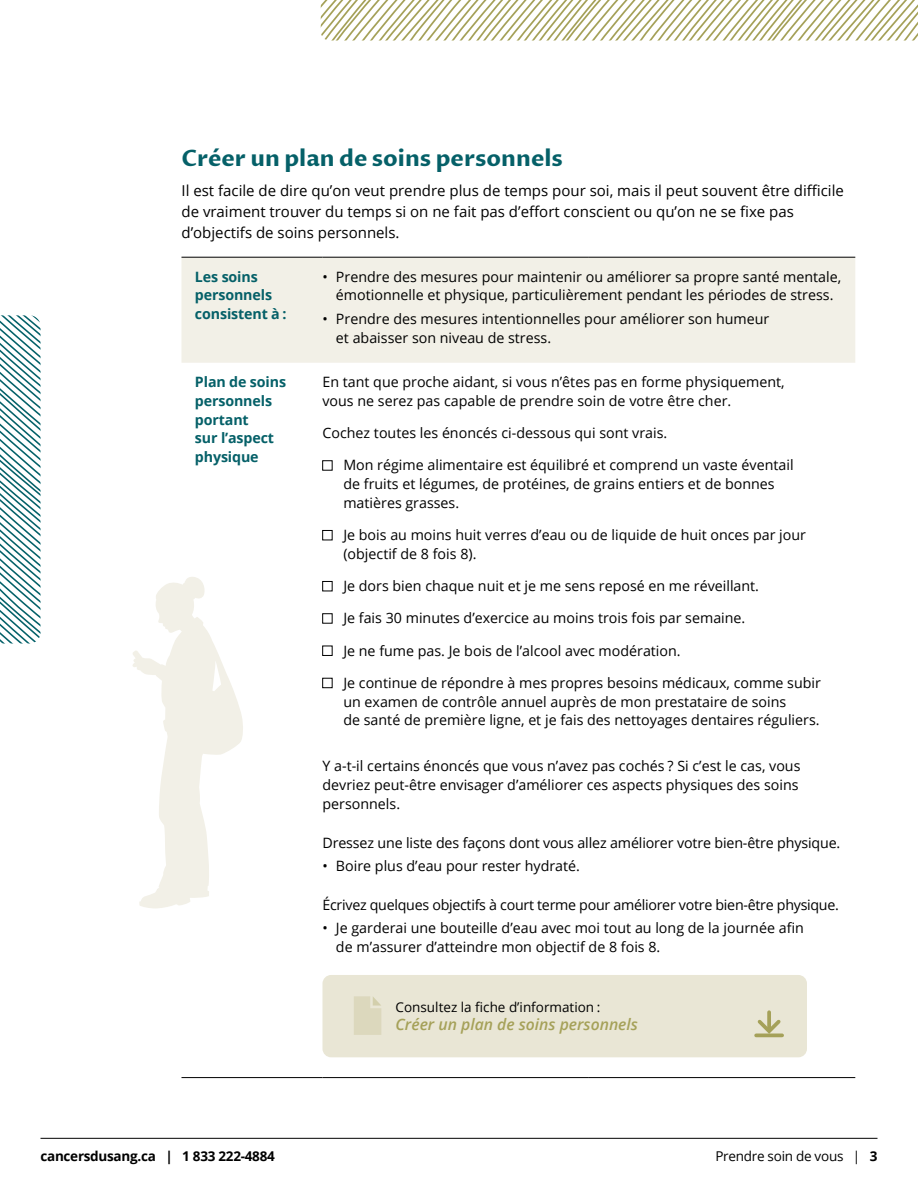
<style>
.page{position:relative;width:918px;height:1188px;background:#fff}
.page>*{position:absolute;margin:0;border:0;box-sizing:border-box;transform-origin:0 0}
.t1{font:700 22.5px "Proza Libre";color:#056068}
.t2{font:italic 600 15.75px "Open Sans";color:#a5a159}
.t3{font:15px/21px "Open Sans";color:#000}
.t4{font:14.25px/18.8px "Open Sans";color:#000}
.t5{font:700 14.25px/18.8px "Open Sans";letter-spacing:-.01em;color:#056068}
.t6{font:14.25px "Open Sans";letter-spacing:-.02em;color:#000}
.t7{font:13.5px "Open Sans";color:#000}
.t8{font:700 13.5px "Open Sans";letter-spacing:-.02em;color:#000}
.t9{font:13.5px "Open Sans";letter-spacing:-.02em;color:#000}
.s1{font-weight:700}
</style>
<div class="page">
<hr style="left:40px;top:1138px;width:838px;height:1px;background:#000">
<svg style="left:132px;top:577px;width:111px;height:331px"></svg>
<div style="left:181px;top:258px;width:674px;height:105px;background:#f2f0e7"></div>
<hr style="left:181px;top:257px;width:141px;height:1px;background:#000">
<hr style="left:322px;top:257px;width:267px;height:1px;background:#000">
<hr style="left:589px;top:257px;width:266px;height:1px;background:#000">
<hr style="left:181px;top:1077px;width:141px;height:1px;background:#000">
<hr style="left:322px;top:1077px;width:267px;height:1px;background:#000">
<hr style="left:589px;top:1077px;width:266px;height:1px;background:#000">
<div style="left:322px;top:530px;width:10px;height:10px;border:1px solid #000"></div>
<div style="left:322px;top:581px;width:10px;height:10px;border:1px solid #000"></div>
<div style="left:322px;top:646px;width:10px;height:10px;border:1px solid #000"></div>
<div style="left:322px;top:678px;width:10px;height:10px;border:1px solid #000"></div>
<div style="left:322px;top:975px;width:485px;height:82px;background:#e9e6d5;border-radius:9px"></div>
<svg style="left:354px;top:996px;width:27px;height:39px"></svg>
<svg style="left:767px;top:1012px;width:4px;height:4px"></svg>
<svg style="left:754px;top:1016px;width:30px;height:21px"></svg>
<svg style="left:0;top:315px;width:40px;height:329px"></svg>
<svg style="left:321px;top:0;width:597px;height:40px"></svg>
<h1 class="t1" style="left:181px;top:144px;width:383px">Créer un plan de soins personnels</h1>
<p class="t3" style="left:181px;top:179px;width:664px">Il est facile de dire qu’on veut prendre plus de temps pour soi, mais il peut souvent être difficile de vraiment trouver du temps si on ne fait pas d’effort conscient ou qu’on ne se fixe pas d’objectifs de soins personnels.</p>
<p class="t5" style="left:195px;top:267px;width:93px">Les soins personnels consistent à :</p>
<p class="t4" style="left:322px;top:267px;width:520px;text-align:center">• Prendre des mesures pour maintenir ou améliorer sa propre santé mentale, émotionnelle et physique, particulièrement pendant les périodes de stress.</p>
<p class="t4" style="left:336px;top:309px;width:435px;text-indent:-13px">• Prendre des mesures intentionnelles pour améliorer son humeur et abaisser son niveau de stress.</p>
<p class="t5" style="left:195px;top:372px;width:93px">Plan de soins personnels portant<br>sur l’aspect physique</p>
<p class="t4" style="left:322px;top:372px;width:464px">En tant que proche aidant, si vous n’êtes pas en forme physiquement, vous ne serez pas capable de prendre soin de votre être cher.</p>
<p class="t4" style="left:322px;top:423px;width:346px">Cochez toutes les énoncés ci-dessous qui sont vrais.</p>
<p class="t4" style="left:343px;top:455px;width:452px">Mon régime alimentaire est équilibré et comprend un vaste éventail de fruits et légumes, de protéines, de grains entiers et de bonnes matières grasses.</p>
<p class="t4" style="left:343px;top:525px;width:464px">Je bois au moins huit verres d’eau ou de liquide de huit onces par jour (objectif de 8 fois 8).</p>
<p class="t4" style="left:343px;top:576px;width:417px">Je dors bien chaque nuit et je me sens reposé en me réveillant.</p>
<p class="t4" style="left:343px;top:608px;width:404px">Je fais 30 minutes d’exercice au moins trois fois par semaine.</p>
<p class="t4" style="left:343px;top:641px;width:339px">Je ne fume pas. Je bois de l’alcool avec modération.</p>
<p class="t4" style="left:343px;top:673px;width:479px">Je continue de répondre à mes propres besoins médicaux, comme subir un examen de contrôle annuel auprès de mon prestataire de soins<br>de santé de première ligne, et je fais des nettoyages dentaires réguliers.</p>
<p class="t4" style="left:322px;top:756px;width:480px">Y a-t-il certains énoncés que vous n’avez pas cochés ? Si c’est le cas, vous devriez peut-être envisager d’améliorer ces aspects physiques des soins personnels.</p>
<p class="t4" style="left:322px;top:833px;width:519px">Dressez une liste des façons dont vous allez améliorer votre bien-être physique.</p>
<p class="t4" style="left:322px;top:856px;width:259px">• Boire plus d’eau pour rester hydraté.</p>
<p class="t6" style="left:322px;top:895px;width:518px">Écrivez quelques objectifs à court terme pour améliorer votre bien-être physique.</p>
<p class="t4" style="left:336px;top:919px;width:469px;text-indent:-13px">• Je garderai une bouteille d’eau avec moi tout au long de la journée afin de m’assurer d’atteindre mon objectif de 8 fois 8.</p>
<p class="t7" style="left:396px;top:997px;width:206px">Consultez la fiche d’information :</p>
<p class="t2" style="left:396px;top:1013px;width:244px">Créer un plan de soins personnels</p>
<p class="t8" style="left:40px;top:1147px;width:236px">cancersdusang.ca | 1 833 222-4884</p>
<p class="t9" style="left:715px;top:1147px;width:164px">Prendre soin de vous | <span class="s1">3</span></p>
</div>
